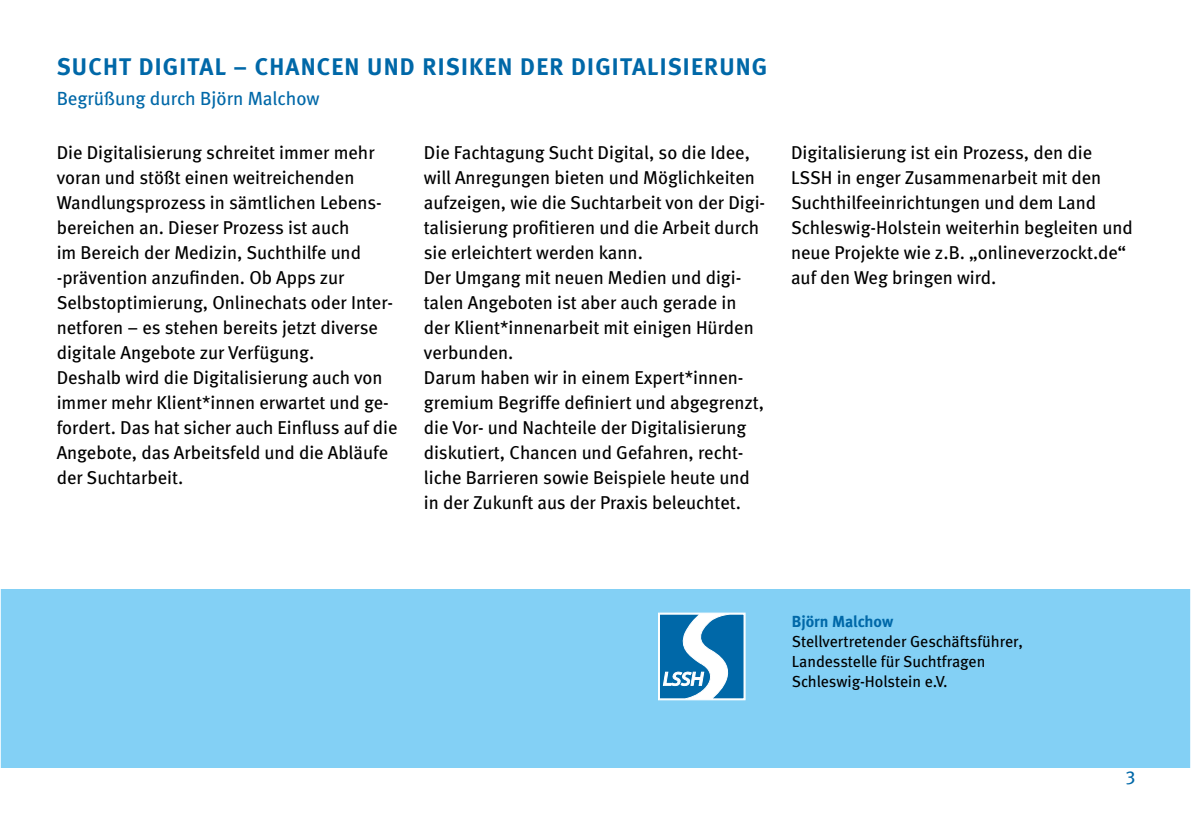
<style>
.page{position:relative;width:1191px;height:840px;background:#fff}
.page>*{position:absolute;margin:0;border:0;box-sizing:border-box;transform-origin:0 0}
.t1{font:700 24px "Meta";letter-spacing:.05em;color:#0068a8}
.t2{font:19px "Meta";color:#0068a8}
.t3{font:18.6px/25px "Meta";color:#000}
.t4{font:18.6px "Meta";color:#0068a8}
.t5{font:16px "Meta";color:#000}
.t6{font:700 16px "Meta";color:#0068a8}
</style>
<div class="page">
<div style="left:0;top:588px;width:1191px;height:179px;background:#83d0f5"></div>
<svg style="left:658px;top:612px;width:87px;height:87px;background:#589cc6"></svg>
<p class="t1" style="left:57px;top:53px;width:712px">SUCHT DIGITAL – CHANCEN UND RISIKEN DER DIGITALISIERUNG</p>
<p class="t2" style="left:57px;top:88px;width:264px">Begrüßung durch Björn Malchow</p>
<p class="t3" style="left:57px;top:140px;width:338px">Die Digitalisierung schreitet immer mehr voran und stößt einen weitreichenden Wandlungsprozess in sämtlichen Lebens&shy;bereichen an. Dieser Prozess ist auch<br>im Bereich der Medizin, Suchthilfe und -prävention anzufinden. Ob Apps zur Selbstoptimierung, Onlinechats oder Inter&shy;netforen – es stehen bereits jetzt diverse digitale Angebote zur Verfügung.</p>
<p class="t3" style="left:57px;top:365px;width:342px">Deshalb wird die Digitalisierung auch von immer mehr Klient*innen erwartet und ge&shy;fordert. Das hat sicher auch Einfluss auf die Angebote, das Arbeitsfeld und die Abläufe der Suchtarbeit.</p>
<p class="t3" style="left:424px;top:140px;width:343px">Die Fachtagung Sucht Digital, so die Idee, will Anregungen bieten und Möglichkeiten aufzeigen, wie die Suchtarbeit von der Digi&shy;talisierung profitieren und die Arbeit durch sie erleichtert werden kann.</p>
<p class="t3" style="left:424px;top:265px;width:331px">Der Umgang mit neuen Medien und digi&shy;talen Angeboten ist aber auch gerade in der Klient*innenarbeit mit einigen Hürden verbunden.</p>
<p class="t3" style="left:424px;top:365px;width:342px">Darum haben wir in einem Expert*innen&shy;gremium Begriffe definiert und abgegrenzt, die Vor- und Nachteile der Digitalisierung diskutiert, Chancen und Gefahren, recht&shy;liche Barrieren sowie Beispiele heute und in der Zukunft aus der Praxis beleuchtet.</p>
<p class="t3" style="left:791px;top:140px;width:343px">Digitalisierung ist ein Prozess, den die LSSH in enger Zusammenarbeit mit den Suchthilfeeinrichtungen und dem Land Schleswig-Holstein weiterhin begleiten und neue Projekte wie z.B. „onlineverzockt.de“ auf den Weg bringen wird.</p>
<p class="t6" style="left:792px;top:611px;width:103px">Björn Malchow</p>
<p class="t5" style="left:792px;top:631px;width:233px">Stellvertretender Geschäftsführer,</p>
<p class="t5" style="left:792px;top:651px;width:195px">Landesstelle für Suchtfragen</p>
<p class="t5" style="left:792px;top:671px;width:157px">Schleswig-Holstein e.V.</p>
<p class="t4" style="left:1126px;top:763px;width:11px">3</p>
</div>
